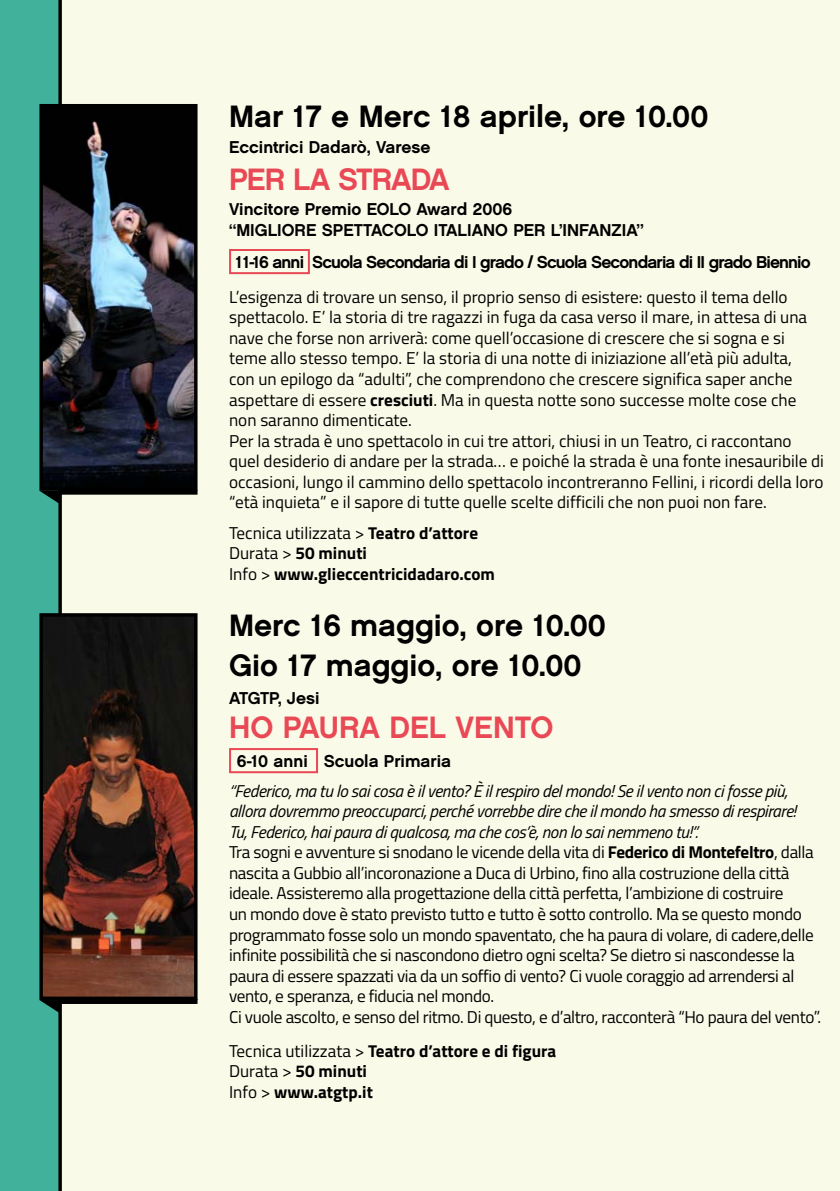
<style>
.page{position:relative;width:840px;height:1191px;background:#fff}
.page>*{position:absolute;margin:0;border:0;box-sizing:border-box;transform-origin:0 0}
.t1{font:30.8px/39.4px "Chalet New York Nineteen Sixty";color:#000}
.t2{font:30.8px "Chalet New York Nineteen Sixty";color:#e94855}
.t3{font:30.8px "Chalet New York Nineteen Sixty";letter-spacing:-.03em;color:#e94855}
.t4{font:17.2px/20.6px "Titillium Web";letter-spacing:-.005em;color:#000}
.t5{font:700 17.2px/20.6px "Titillium Web";color:#000}
.t6{font:17.2px/20.6px "Chalet New York Nineteen Sixty";letter-spacing:-.005em;color:#000}
.t7{font:17.2px "Chalet New York Nineteen Sixty";letter-spacing:-.05em;color:#000}
.s1{font-weight:700}
.s2{font-weight:400}
.s3{font-style:italic}
</style>
<div class="page">
<div style="left:0;top:0;width:839px;height:1191px;background:#41b19c"></div>
<div style="left:58px;top:0;width:781px;height:1191px;background:#fafae8"></div>
<img style="left:43px;top:108px;width:150px;height:379px">
<div style="left:39px;top:104px;width:158px;height:387px;border:3px solid #000"></div>
<svg style="left:40px;top:491px;width:20px;height:13px"></svg>
<div style="left:60px;top:490px;width:137px;height:4px;border:4px solid #000"></div>
<div style="left:229px;top:249px;width:81px;height:25px;border:2px solid #e94855"></div>
<img style="left:43px;top:617px;width:150px;height:379px">
<div style="left:39px;top:613px;width:158px;height:387px;border:3px solid #000"></div>
<svg style="left:39px;top:1000px;width:21px;height:13px"></svg>
<div style="left:60px;top:999px;width:137px;height:5px;border:4px solid #000"></div>
<div style="left:229px;top:748px;width:89px;height:25px;border:2px solid #e94855"></div>
<h1 class="t1" style="left:229px;top:96px;width:480px">Mar 17 e Merc 18 aprile, ore 10.00</h1>
<p class="t6" style="left:229px;top:136px;width:203px">Eccintrici Dadarò, Varese</p>
<h1 class="t3" style="left:229px;top:160px;width:222px">PER LA STRADA</h1>
<p class="t6" style="left:229px;top:199px;width:416px">Vincitore Premio EOLO Award 2006<br>“MIGLIORE SPETTACOLO ITALIANO PER L’INFANZIA”</p>
<p class="t7" style="left:235px;top:251px;width:576px">11-16 anni Scuola Secondaria di I grado / Scuola Secondaria di II grado Biennio</p>
<p class="t4" style="left:229px;top:285px;width:596px">L’esigenza di trovare un senso, il proprio senso di esistere: questo il tema dello spettacolo. E’ la storia di tre ragazzi in fuga da casa verso il mare, in attesa di una nave che forse non arriverà: come quell’occasione di crescere che si sogna e si teme allo stesso tempo. E’ la storia di una notte di iniziazione all’età più adulta,<br>con un epilogo da “adulti”, che comprendono che crescere significa saper anche aspettare di essere <span class="s1">cresciuti</span>. Ma in questa notte sono successe molte cose che non saranno dimenticate.<br>Per la strada è uno spettacolo in cui tre attori, chiusi in un Teatro, ci raccontano quel desiderio di andare per la strada… e poiché la strada è una fonte inesauribile di occasioni, lungo il cammino dello spettacolo incontreranno Fellini, i ricordi della loro “età inquieta” e il sapore di tutte quelle scelte difficili che non puoi non fare.</p>
<p class="t5" style="left:229px;top:521px;width:267px"><span class="s2">Tecnica utilizzata &gt;</span> Teatro d’attore<br><span class="s2">Durata &gt;</span> 50 minuti<br><span class="s2">Info &gt;</span> www.glieccentricidadaro.com</p>
<h1 class="t1" style="left:229px;top:605px;width:378px">Merc 16 maggio, ore 10.00<br>Gio 17 maggio, ore 10.00</h1>
<p class="t6" style="left:229px;top:687px;width:92px">ATGTP, Jesi</p>
<h1 class="t2" style="left:229px;top:708px;width:325px">HO PAURA DEL VENTO</h1>
<p class="t6" style="left:237px;top:750px;width:216px">6-10 anni Scuola Primaria</p>
<p class="t4" style="left:229px;top:779px;width:593px"><span class="s3">“Federico, ma tu lo sai cosa è il vento? È il respiro del mondo! Se il vento non ci fosse più, allora dovremmo preoccuparci, perché vorrebbe dire che il mondo ha smesso di respirare!<br>Tu, Federico, hai paura di qualcosa, ma che cos’è, non lo sai nemmeno tu!”.<br></span>Tra sogni e avventure si snodano le vicende della vita di <span class="s1">Federico di Montefeltro</span>, dalla nascita a Gubbio all’incoronazione a Duca di Urbino, fino alla costruzione della città ideale. Assisteremo alla progettazione della città perfetta, l’ambizione di costruire<br>un mondo dove è stato previsto tutto e tutto è sotto controllo. Ma se questo mondo programmato fosse solo un mondo spaventato, che ha paura di volare, di cadere,delle infinite possibilità che si nascondono dietro ogni scelta? Se dietro si nascondesse la paura di essere spazzati via da un soffio di vento? Ci vuole coraggio ad arrendersi al vento, e speranza, e fiducia nel mondo.<br>Ci vuole ascolto, e senso del ritmo. Di questo, e d’altro, racconterà “Ho paura del vento”.</p>
<p class="t5" style="left:229px;top:1039px;width:328px"><span class="s2">Tecnica utilizzata &gt;</span> Teatro d’attore e di figura<br><span class="s2">Durata &gt;</span> 50 minuti<br><span class="s2">Info &gt;</span> www.atgtp.it</p>
</div>
